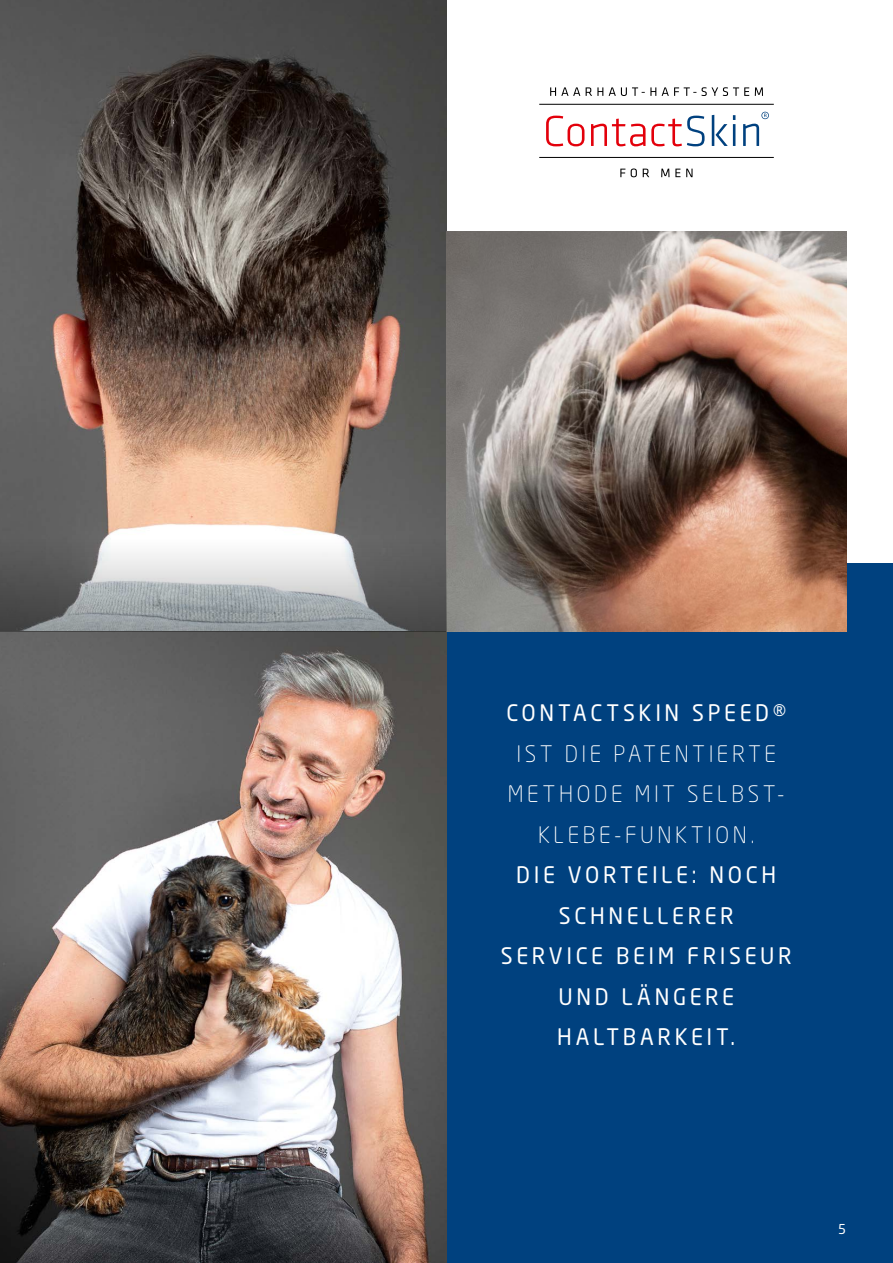
<style>
.page{position:relative;width:893px;height:1263px;background:#fff}
.page>*{position:absolute;margin:0;border:0;box-sizing:border-box;transform-origin:0 0}
.t1{font:22.5px/40.5px "Neo Sans Pro";letter-spacing:.17em;color:#fff;text-align:center;scale:.96 1}
.t2{font:300 22.5px/40.5px "Neo Sans Pro";letter-spacing:.17em;color:#fff;text-align:center;scale:.96 1}
.t3{font:13.5px "Neo Sans";color:#fff}
</style>
<div class="page">
<div style="left:446px;top:563px;width:447px;height:700px;background:#00417f"></div>
<img style="left:0;top:0;width:446px;height:1263px">
<img style="left:446px;top:232px;width:400px;height:399px">
<svg style="left:0;top:535px;width:446px;height:96px;background:#9b9e9f"></svg>
<hr style="left:539px;top:104px;width:235px;height:1px;background:#000">
<svg style="left:550px;top:87px;width:213px;height:9px"></svg>
<hr style="left:539px;top:157px;width:235px;height:1px;background:#000">
<svg style="left:546px;top:112px;width:223px;height:34px"></svg>
<svg style="left:620px;top:168px;width:72px;height:9px"></svg>
<p class="t1" style="left:506px;top:692px;width:293px">CONTACTSKIN SPEED®</p>
<p class="t2" style="left:508px;top:733px;width:290px">IST DIE PATENTIERTE<br>METHODE MIT SELBST-<br>KLEBE-FUNKTION.</p>
<p class="t1" style="left:501px;top:854px;width:304px">DIE VORTEILE: NOCH<br>SCHNELLERER<br>SERVICE BEIM FRISEUR<br>UND LÄNGERE<br>HALTBARKEIT.</p>
<p class="t3" style="left:838px;top:1221px;width:9px">5</p>
</div>
